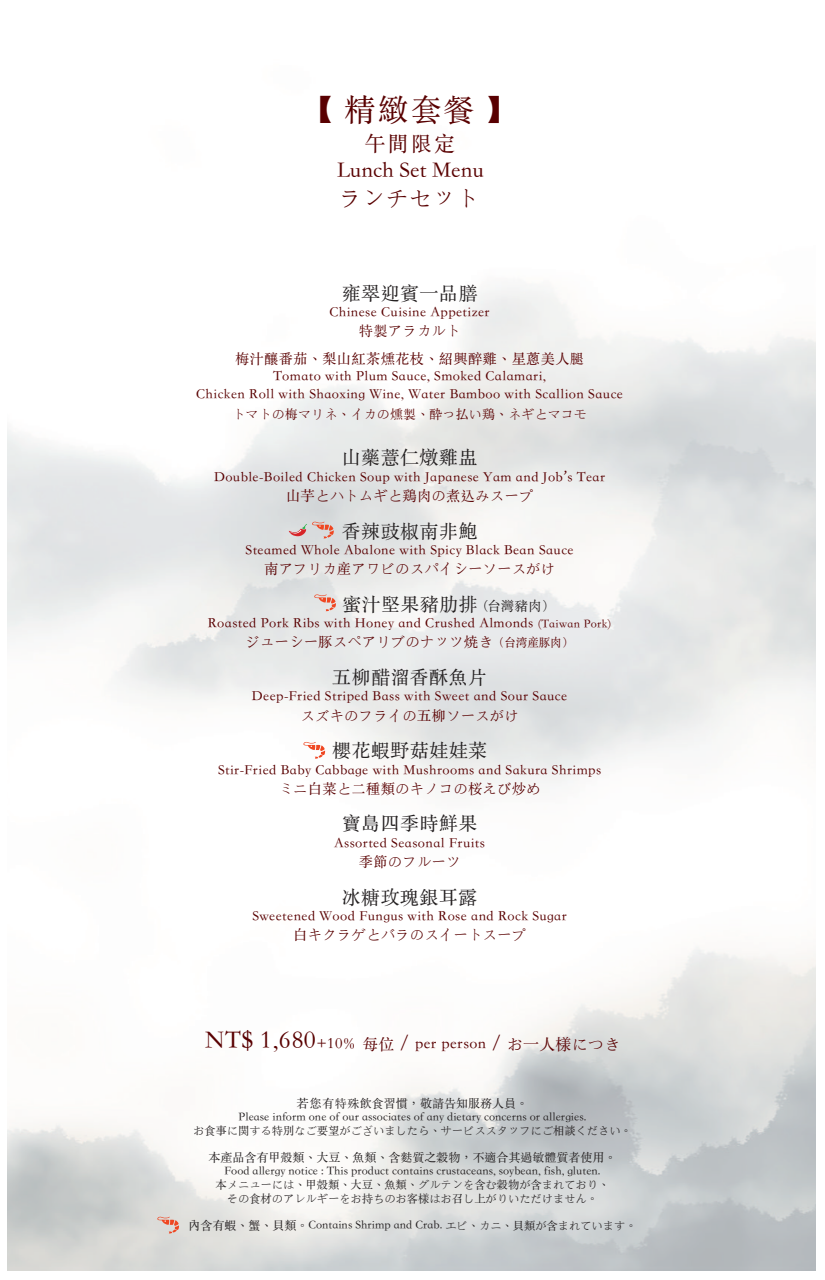
<style>
.page{position:relative;width:825px;height:1280px;background:#fff}
.page>*{position:absolute;margin:0;border:0;box-sizing:border-box;transform-origin:0 0}
.t1{font:31.35px "ST Songti TC Regular";color:#590001}
.t2{font:22.35px/27px "ST Songti TC Regular";letter-spacing:-.005em;color:#590001}
.t3{font:21px "ST Songti TC Regular";color:#590001}
.t4{font:18.9px "ST Songti TC Regular";letter-spacing:.025em;color:#231f20}
.t5{font:15.75px "ST Songti TC Regular";letter-spacing:.025em;color:#590001}
.t6{font:14.25px/18.3px "ST Songti TC Regular";letter-spacing:.025em;color:#590001;text-align:center}
.t7{font:12.75px "ST Songti TC Regular";letter-spacing:.025em;color:#590001}
.t8{font:12px/13.5px "ST Songti TC Regular";color:#231f20;text-align:center}
.t9{font:11.25px/13.5px "ST Songti TC Regular";color:#231f20;text-align:center}
.s1{font-size:13.5px}
.s2{font-size:12px}
.s3{font-size:25.2px}
.s4{font-size:18.9px}
.s5{font-size:11.25px}
</style>
<div class="page">
<svg style="left:157px;top:1216px;width:22px;height:17px"></svg>
<svg style="left:289px;top:522px;width:45px;height:16px"></svg>
<svg style="left:303px;top:742px;width:22px;height:17px"></svg>
<svg style="left:314px;top:594px;width:22px;height:17px"></svg>
<svg style="left:805px;top:622px;width:11px;height:23px"></svg>
<svg style="left:805px;top:1121px;width:11px;height:23px"></svg>
<h1 class="t1" style="left:302px;top:89px;width:216px">【 精緻套餐 】</h1>
<h3 class="t3" style="left:364px;top:130px;width:92px">午間限定</h3>
<h2 class="t2" style="left:337px;top:157px;width:148px">Lunch Set Menuランチセット</h2>
<h3 class="t4" style="left:342px;top:281px;width:137px">雍翠迎賓一品膳</h3>
<p class="t6" style="left:329px;top:303px;width:162px">Chinese Cuisine Appetizer特製アラカルト</p>
<p class="t6" style="left:196px;top:348px;width:428px">梅汁釀番茄︑梨山紅茶燻花枝︑紹興醉雞︑星蔥美人腿<br>Tomato with Plum Sauce, Smoked Calamari,<br>Chicken Roll with Shaoxing Wine, Water Bamboo with Scallion Sauce</p>
<p class="t7" style="left:232px;top:406px;width:356px">トマトの梅マリネ︑イカの燻製︑酔っ払い鶏︑ネギとマコモ</p>
<h3 class="t4" style="left:342px;top:446px;width:137px">山藥薏仁燉雞盅</h3>
<p class="t6" style="left:214px;top:467px;width:393px">Double-Boiled Chicken Soup with Japanese Yam and Job’s Tear山芋とハトムギと鶏肉の煮込みスープ</p>
<h3 class="t4" style="left:342px;top:519px;width:137px">香辣豉椒南非鮑</h3>
<p class="t6" style="left:246px;top:541px;width:330px">Steamed Whole Abalone with Spicy Black Bean Sauce南アフリカ産アワビのスパイシーソースがけ</p>
<h3 class="t4" style="left:342px;top:592px;width:214px">蜜汁堅果豬肋排 <span class="s1">(台灣豬肉）</span></h3>
<p class="t6" style="left:208px;top:614px;width:405px">Roasted Pork Ribs with Honey and Crushed Almonds <span class="s2">(Taiwan Pork)</span>ジューシー豚スペアリブのナッツ焼き<span class="s2">（台湾産豚肉）</span></p>
<h3 class="t4" style="left:332px;top:665px;width:156px">五柳醋溜香酥魚片</h3>
<p class="t6" style="left:252px;top:687px;width:317px">Deep-Fried Striped Bass with Sweet and Sour Sauceスズキのフライの五柳ソースがけ</p>
<h3 class="t4" style="left:332px;top:739px;width:156px">櫻花蝦野菇娃娃菜</h3>
<p class="t6" style="left:218px;top:760px;width:385px">Stir-Fried Baby Cabbage with Mushrooms and Sakura Shrimpsミニ白菜と二種類のキノコの桜えび炒め</p>
<h3 class="t4" style="left:342px;top:812px;width:137px">寶島四季時鮮果</h3>
<p class="t6" style="left:334px;top:834px;width:152px">Assorted Seasonal Fruits季節のフルーツ</p>
<h3 class="t4" style="left:342px;top:885px;width:137px">冰糖玫瑰銀耳露</h3>
<p class="t6" style="left:252px;top:907px;width:316px">Sweetened Wood Fungus with Rose and Rock Sugar白キクラゲとバラのスイートスープ</p>
<p class="t5" style="left:205px;top:1035px;width:416px"><span class="s3">NT$ 1,680</span>+10% 每位 <span class="s4">/</span> per person <span class="s4">/</span> お一人様につき</p>
<p class="t8" style="left:239px;top:1096px;width:349px">若您有特殊飲食習慣，敬請告知服務人員︒<br>Please inform one of our associates of any dietary concerns or allergies.</p>
<p class="t9" style="left:193px;top:1124px;width:440px">お食事に関する特別なご要望がございましたら︑サービススタッフにご相談ください︒</p>
<p class="t8" style="left:208px;top:1150px;width:410px">本產品含有甲殼類︑大豆︑魚類︑含麩質之穀物，不適合其過敏體質者使用︒<br>Food allergy notice : This product contains crustaceans, soybean, fish, gluten.</p>
<p class="t9" style="left:216px;top:1178px;width:395px">本メニューには︑甲殻類︑大豆︑魚類︑グルテンを含む穀物が含まれており︑その食材のアレルギーをお持ちのお客様はお召し上がりいただけません︒</p>
<p class="t8" style="left:188px;top:1218px;width:450px">內含有蝦︑蟹︑貝類︒Contains Shrimp and Crab. <span class="s5">エビ︑カニ︑貝類が含まれています︒</span></p>
</div>
